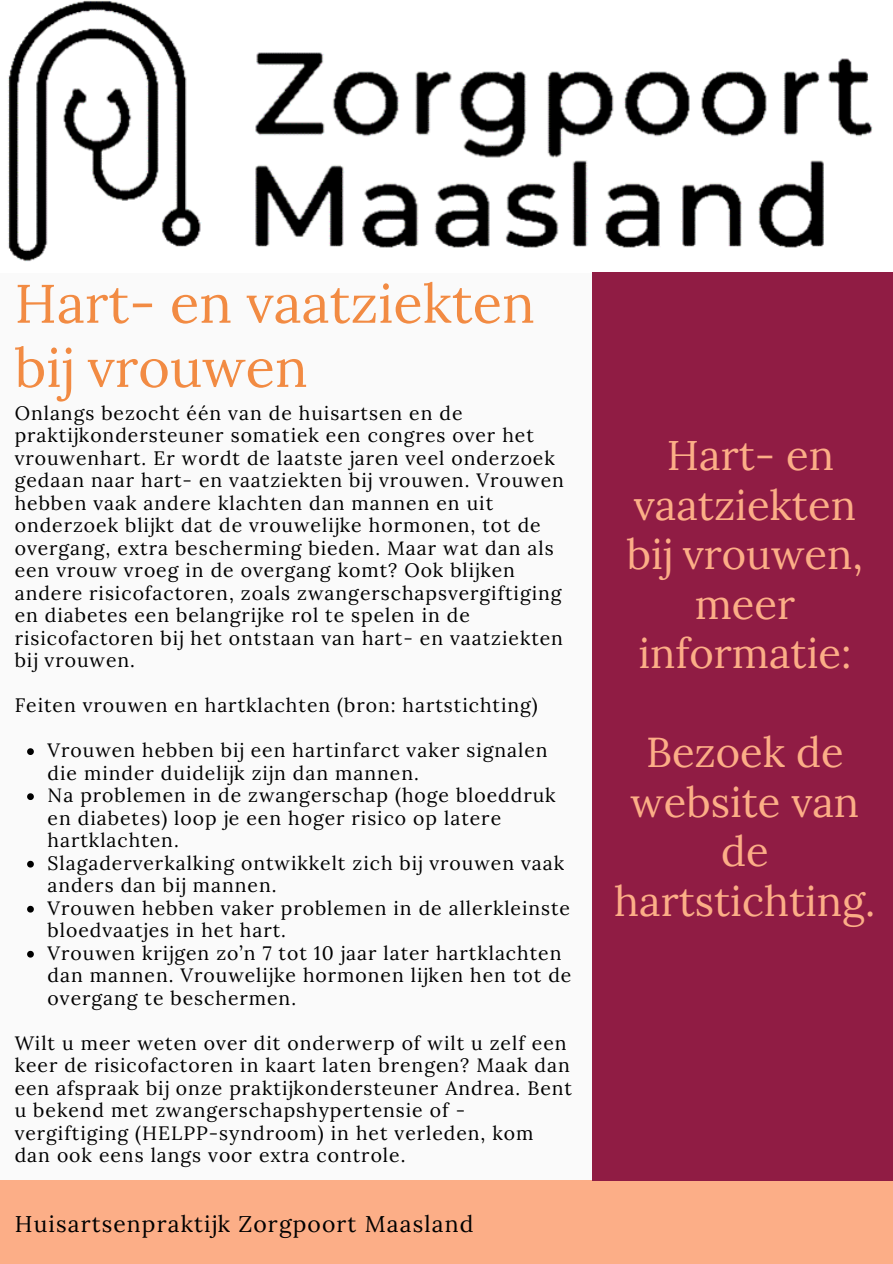
<style>
.page{position:relative;width:893px;height:1264px;background:#fff}
.page>*{position:absolute;margin:0;border:0;box-sizing:border-box;transform-origin:0 0}
.t1{font:54.15px/64.2px "Lora";color:#f28b43}
.t2{font:41.7px/49.5px "Lora";color:#fcae87;text-align:center}
.t3{font:22.8px "Lora";letter-spacing:.05em;color:#000}
.t4{font:19.35px/22.5px "Lora";letter-spacing:.05em;color:#000}
</style>
<div class="page">
<div style="left:0;top:0;width:892px;height:1263px;background:#fafafa"></div>
<div style="left:0;top:1180px;width:892px;height:83px;background:#fcae87"></div>
<img style="left:8px;top:0;width:865px;height:262px">
<div style="left:592px;top:272px;width:300px;height:908px;background:#901c44"></div>
<svg style="left:27px;top:748px;width:7px;height:7px"></svg>
<svg style="left:27px;top:793px;width:7px;height:7px"></svg>
<svg style="left:27px;top:860px;width:7px;height:7px"></svg>
<svg style="left:27px;top:905px;width:7px;height:7px"></svg>
<svg style="left:27px;top:950px;width:7px;height:7px"></svg>
<p class="t1" style="left:15px;top:271px;width:521px">Hart- en vaatziekten bij vrouwen</p>
<p class="t4" style="left:15px;top:401px;width:550px">Onlangs bezocht één van de huisartsen en de praktijkondersteuner somatiek een congres over het vrouwenhart. Er wordt de laatste jaren veel onderzoek gedaan naar hart- en vaatziekten bij vrouwen. Vrouwen hebben vaak andere klachten dan mannen en uit onderzoek blijkt dat de vrouwelijke hormonen, tot de overgang, extra bescherming bieden. Maar wat dan als een vrouw vroeg in de overgang komt? Ook blijken andere risicofactoren, zoals zwangerschapsvergiftiging en diabetes een belangrijke rol te spelen in de risicofactoren bij het ontstaan van hart- en vaatziekten bij vrouwen.</p>
<p class="t4" style="left:15px;top:694px;width:524px">Feiten vrouwen en hartklachten (bron: hartstichting)</p>
<p class="t4" style="left:48px;top:739px;width:501px">Vrouwen hebben bij een hartinfarct vaker signalen die minder duidelijk zijn dan mannen.</p>
<p class="t4" style="left:48px;top:784px;width:509px">Na problemen in de zwangerschap (hoge bloeddruk en diabetes) loop je een hoger risico op latere hartklachten.</p>
<p class="t4" style="left:48px;top:851px;width:518px">Slagaderverkalking ontwikkelt zich bij vrouwen vaak anders dan bij mannen.</p>
<p class="t4" style="left:48px;top:896px;width:524px">Vrouwen hebben vaker problemen in de allerkleinste bloedvaatjes in het hart.</p>
<p class="t4" style="left:48px;top:941px;width:525px">Vrouwen krijgen zo’n 7 tot 10 jaar later hartklachten dan mannen. Vrouwelijke hormonen lijken hen tot de overgang te beschermen.</p>
<p class="t4" style="left:15px;top:1031px;width:558px">Wilt u meer weten over dit onderwerp of wilt u zelf een keer de risicofactoren in kaart laten brengen? Maak dan een afspraak bij onze praktijkondersteuner Andrea. Bent u bekend met zwangerschapshypertensie of - vergiftiging (HELPP-syndroom) in het verleden, kom dan ook eens langs voor extra controle.</p>
<p class="t3" style="left:15px;top:1209px;width:460px">Huisartsenpraktijk Zorgpoort Maasland</p>
<p class="t2" style="left:626px;top:430px;width:237px">Hart- en vaatziekten bij vrouwen, meer informatie:</p>
<p class="t2" style="left:614px;top:727px;width:263px">Bezoek de website van de hartstichting.</p>
</div>
